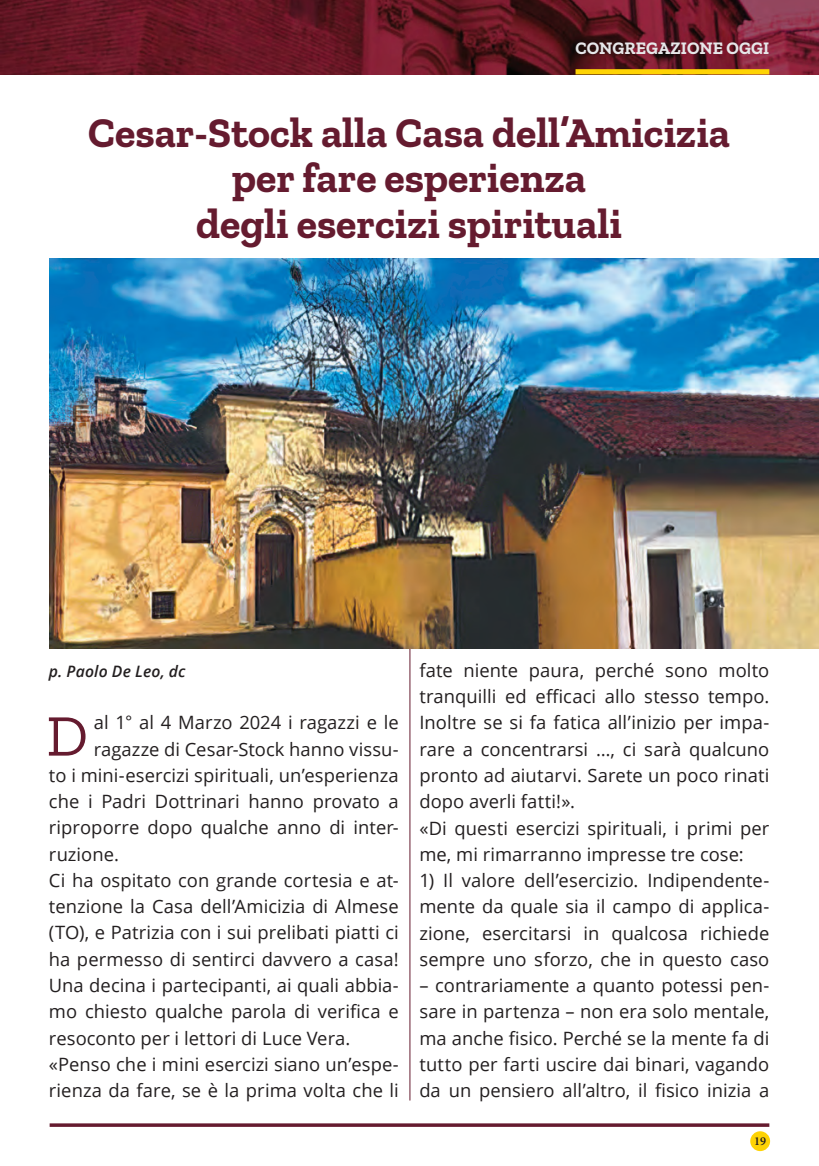
<style>
.page{position:relative;width:819px;height:1166px;background:#fff}
.page>*{position:absolute;margin:0;border:0;box-sizing:border-box;transform-origin:0 0}
.Testo_Articolo_-_CAP{font:58.8px "Zilla Slab";color:#651b2f}
.Titolo_articolo_24{font:700 42px/45.5px "Zilla Slab";color:#651b2f;text-align:center}
.Testo_articolo_10_5{font:18.38px/26.2px "Open Sans";letter-spacing:.005em;color:#231f20;text-align:justify}
.Testo_Articolo_-_CAP-2{font:18.38px "Open Sans";color:#231f20}
.Titolo_testata{font:700 17.5px "Zilla Slab";letter-spacing:.005em;color:#e6e7e9}
.Firma{font:italic 600 15.75px "Open Sans";letter-spacing:.01em;color:#231f20}
.t1{font:600 12.25px "Minion Pro";color:#231f20}
.s1{font-family:"Arial Unicode MS"}
</style>
<div class="page">
<div style="left:750px;top:1131px;width:20px;height:20px;background:#fed304;border-radius:50%"></div>
<svg style="left:50px;top:1123px;width:719px;height:4px;background:#773648"></svg>
<hr style="left:409px;top:268px;width:1px;height:832px;background:#651b2f">
<img style="left:50px;top:259px;width:769px;height:390px">
<img style="left:0;top:0;width:819px;height:74px">
<div style="left:575px;top:69px;width:194px;height:5px;background:#fed304"></div>
<p class="Titolo_testata" style="left:575px;top:38px;width:195px">CONGREGAZIONE OGGI</p>
<p class="Titolo_articolo_24" style="left:88px;top:110px;width:643px">Cesar-Stock alla Casa dell’Amicizia</p>
<p class="Titolo_articolo_24" style="left:196px;top:156px;width:427px">per fare esperienza degli esercizi spirituali</p>
<p class="Firma" style="left:49px;top:660px;width:138px">p. Paolo De Leo, dc</p>
<p class="Testo_Articolo_-_CAP" style="left:46px;top:704px;width:43px">D</p>
<p class="Testo_Articolo_-_CAP-2" style="left:94px;top:710px;width:306px">al 1<span class="s1">°</span> al 4 Marzo 2024 i ragazzi e le</p>
<p class="Testo_Articolo_-_CAP-2" style="left:94px;top:736px;width:306px">ragazze di Cesar-Stock hanno vissu-</p>
<p class="Testo_Articolo_-_CAP-2" style="left:49px;top:762px;width:351px">to i mini-esercizi spirituali, un’esperienza</p>
<p class="Testo_Articolo_-_CAP-2" style="left:49px;top:789px;width:351px">che i Padri Dottrinari hanno provato a</p>
<p class="Testo_Articolo_-_CAP-2" style="left:49px;top:815px;width:351px">riproporre dopo qualche anno di inter-</p>
<p class="Testo_Articolo_-_CAP-2" style="left:49px;top:841px;width:71px">ruzione.</p>
<p class="Testo_articolo_10_5" style="left:49px;top:866px;width:351px">Ci ha ospitato con grande cortesia e at&shy;tenzione la Casa dell’Amicizia di Almese (TO), e Patrizia con i sui prelibati piatti ci ha permesso di sentirci davvero a casa!<br>Una decina i partecipanti, ai quali abbia&shy;mo chiesto qualche parola di verifica e resoconto per i lettori di Luce Vera.</p>
<p class="Testo_articolo_10_5" style="left:49px;top:1050px;width:351px">«Penso che i mini esercizi siano un’espe&shy;rienza da fare, se è la prima volta che li</p>
<p class="Testo_articolo_10_5" style="left:419px;top:657px;width:351px">fate niente paura, perché sono molto tranquilli ed efficaci allo stesso tempo.<br>Inoltre se si fa fatica all’inizio per impa&shy;rare a concentrarsi …, ci sarà qualcuno pronto ad aiutarvi. Sarete un poco rinati dopo averli fatti!».</p>
<p class="Testo_articolo_10_5" style="left:419px;top:814px;width:351px">«Di questi esercizi spirituali, i primi per me, mi rimarranno impresse tre cose:</p>
<p class="Testo_articolo_10_5" style="left:419px;top:867px;width:351px">1) Il valore dell’esercizio. Indipendente&shy;mente da quale sia il campo di applica&shy;zione, esercitarsi in qualcosa richiede sempre uno sforzo, che in questo caso</p>
<p class="Testo_articolo_10_5" style="left:419px;top:972px;width:351px">– contrariamente a quanto potessi pen&shy;sare in partenza – non era solo mentale, ma anche fisico. Perché se la mente fa di tutto per farti uscire dai binari, vagando da un pensiero all’altro, il fisico inizia a</p>
<p class="t1" style="left:754px;top:1134px;width:14px">19</p>
</div>
